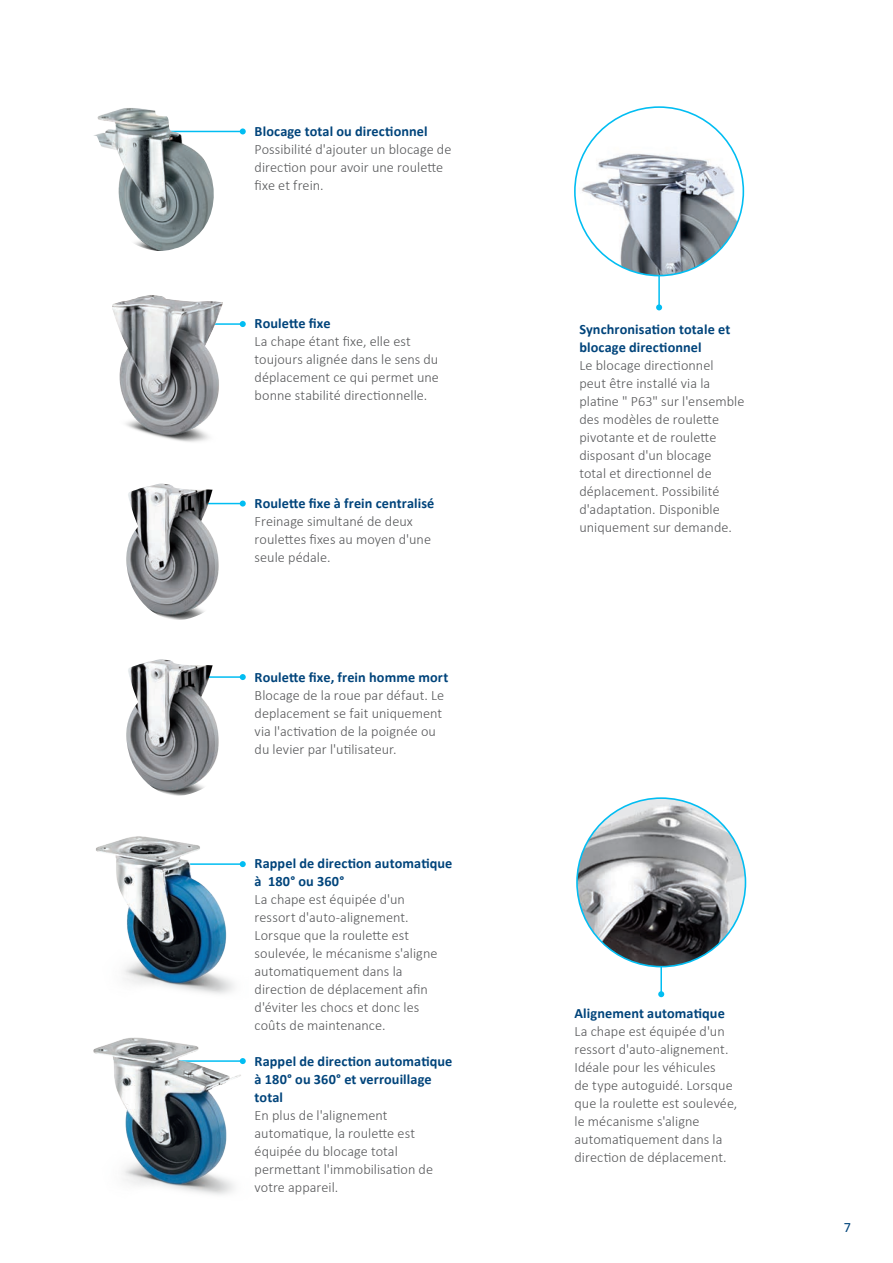
<style>
.page{position:relative;width:893px;height:1263px;background:#fff}
.page>*{position:absolute;margin:0;border:0;box-sizing:border-box;transform-origin:0 0}
.Copytext___Left_alig{font:300 14.25px/18px "Calibri";letter-spacing:.005em;color:#57585a}
.Copytext_-_Headline{font:300 14.25px/18px "Calibri";letter-spacing:.005em;color:#57585a}
.Copytext_-_Headline-2{font:700 14.25px/18px "Calibri";letter-spacing:.005em;color:#00447b}
.t1{font:14.25px "Calibri";color:#00447b}
.s1{font-weight:700;color:#00447b}
</style>
<div class="page">
<hr style="left:148px;top:131px;width:95px;height:1px;background:#01bdf2">
<svg style="left:240px;top:128px;width:6px;height:6px"></svg>
<hr style="left:163px;top:503px;width:80px;height:1px;background:#01bdf2">
<svg style="left:240px;top:501px;width:6px;height:6px"></svg>
<hr style="left:163px;top:676px;width:80px;height:2px;background:#01bdf2">
<svg style="left:240px;top:674px;width:6px;height:6px"></svg>
<hr style="left:201px;top:323px;width:42px;height:2px;background:#01bdf2">
<svg style="left:240px;top:321px;width:6px;height:6px"></svg>
<hr style="left:660px;top:832px;width:2px;height:162px;background:#01bdf2">
<svg style="left:658px;top:991px;width:6px;height:6px"></svg>
<hr style="left:658px;top:146px;width:2px;height:161px;background:#01bdf2">
<svg style="left:656px;top:304px;width:6px;height:6px"></svg>
<img style="left:96px;top:836px;width:150px;height:158px">
<img style="left:93px;top:1037px;width:153px;height:158px">
<img style="left:94px;top:108px;width:124px;height:143px">
<img style="left:112px;top:295px;width:125px;height:147px">
<img style="left:126px;top:483px;width:100px;height:137px">
<img style="left:126px;top:659px;width:100px;height:137px">
<img style="left:577px;top:798px;width:168px;height:169px;border-radius:84px">
<img style="left:575px;top:124px;width:168px;height:152px">
<p class="Copytext_-_Headline-2" style="left:255px;top:122px;width:175px">Blocage total ou directionnel</p>
<p class="Copytext___Left_alig" style="left:255px;top:140px;width:198px">Possibilité d'ajouter un blocage de direction pour avoir une roulette fixe et frein.</p>
<p class="Copytext_-_Headline-2" style="left:255px;top:314px;width:78px">Roulette fixe</p>
<p class="Copytext___Left_alig" style="left:255px;top:332px;width:186px">La chape étant fixe, elle est toujours alignée dans le sens du déplacement ce qui permet une bonne stabilité directionnelle.</p>
<p class="Copytext_-_Headline" style="left:255px;top:494px;width:181px"><span class="s1">Roulette fixe à frein centralisé<br></span>Freinage simultané de deux roulettes fixes au moyen d'une seule pédale.</p>
<p class="Copytext_-_Headline-2" style="left:255px;top:668px;width:195px">Roulette fixe, frein homme mort</p>
<p class="Copytext_-_Headline" style="left:255px;top:686px;width:191px">Blocage de la roue par défaut. Le deplacement se fait uniquement via l'activation de la poignée ou du levier par l'utilisateur.</p>
<p class="Copytext_-_Headline-2" style="left:255px;top:854px;width:199px">Rappel de direction automatique à 180° ou 360°</p>
<p class="Copytext___Left_alig" style="left:255px;top:890px;width:184px">La chape est équipée d'un ressort d'auto-alignement.<br>Lorsque que la roulette est soulevée, le mécanisme s'aligne automatiquement dans la direction de déplacement afin d'éviter les chocs et donc les coûts de maintenance.</p>
<p class="Copytext_-_Headline-2" style="left:255px;top:1052px;width:199px">Rappel de direction automatique à 180° ou 360° et verrouillage total</p>
<p class="Copytext_-_Headline" style="left:255px;top:1106px;width:180px">En plus de l'alignement automatique, la roulette est équipée du blocage total permettant l'immobilisation de votre appareil.</p>
<p class="Copytext_-_Headline-2" style="left:579px;top:320px;width:152px">Synchronisation totale et blocage directionnel</p>
<p class="Copytext_-_Headline" style="left:579px;top:356px;width:167px">Le blocage directionnel<br>peut être installé via la platine " P63" sur l'ensemble des modèles de roulette pivotante et de roulette disposant d'un blocage<br>total et directionnel de déplacement. Possibilité d'adaptation. Disponible uniquement sur demande.</p>
<p class="Copytext_-_Headline-2" style="left:574px;top:1004px;width:152px">Alignement automatique</p>
<p class="Copytext___Left_alig" style="left:574px;top:1022px;width:164px">La chape est équipée d'un ressort d'auto-alignement.<br>Idéale pour les véhicules<br>de type autoguidé. Lorsque que la roulette est soulevée, le mécanisme s'aligne automatiquement dans la direction de déplacement.</p>
<p class="t1" style="left:844px;top:1217px;width:9px">7</p>
</div>
